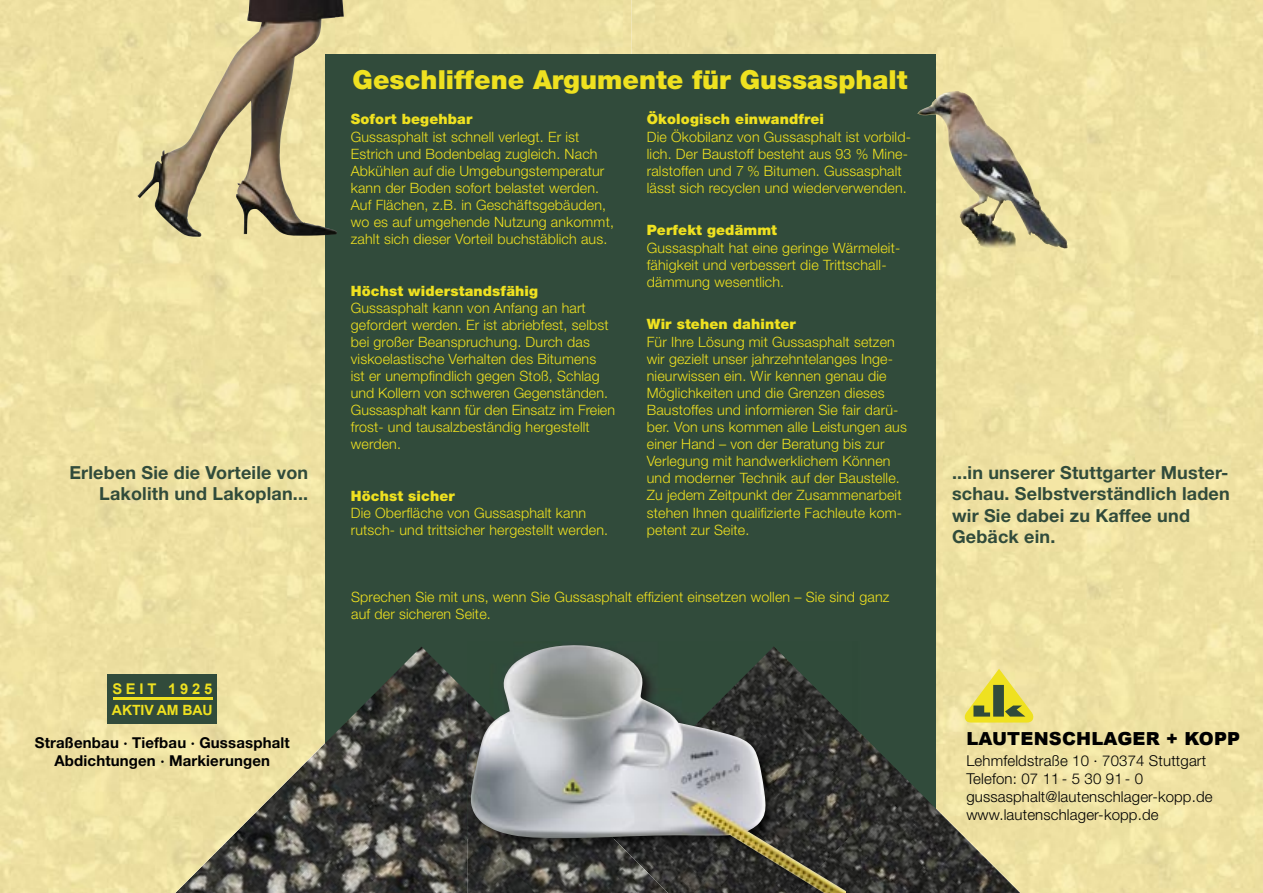
<style>
.page{position:relative;width:1263px;height:893px;background:#fff}
.page>*{position:absolute;margin:0;border:0;box-sizing:border-box;transform-origin:0 0}
.t1{font:900 26.25px "Helvetica Neue";color:#efe120}
.t2{font:700 18px/21.6px "Helvetica Neue";letter-spacing:.01em;color:#314b3b;text-align:right}
.t3{font:900 18px "Arial";letter-spacing:.01em;color:#000}
.t4{font:300 15px/18px "Helvetica Neue";letter-spacing:.01em;color:#000}
.t5{font:700 15px/18px "Helvetica Neue";letter-spacing:.01em;color:#000;text-align:center}
.t6{font:700 14.7px "Arial";letter-spacing:.255em;color:#efe120}
.t7{font:300 14.25px/17.1px "Helvetica Neue";letter-spacing:.01em;color:#efe120}
.t8{font:900 14.25px "Helvetica Neue";letter-spacing:.01em;color:#efe120}
.t9{font:700 14.1px "Arial";letter-spacing:-.01em;color:#efe120}
</style>
<div class="page">
<img style="left:0;top:0;width:1263px;height:893px">
<div style="left:325px;top:54px;width:611px;height:785px;background:#314b3b"></div>
<img style="left:861px;top:733px;width:159px;height:159px">
<img style="left:175px;top:646px;width:292px;height:246px">
<svg style="left:965px;top:669px;width:69px;height:53px;background:#cfc85d"></svg>
<hr style="left:70px;top:892px;width:1050px;height:1px;background:#fff">
<img style="left:846px;top:719px;width:15px;height:96px">
<img style="left:846px;top:815px;width:15px;height:77px">
<img style="left:467px;top:792px;width:4px;height:100px">
<img style="left:467px;top:892px;width:394px;height:1px">
<img style="left:471px;top:645px;width:375px;height:248px">
<img style="left:137px;top:0;width:200px;height:237px">
<img style="left:917px;top:106px;width:149px;height:143px">
<div style="left:107px;top:674px;width:110px;height:50px;background:#314b3b"></div>
<hr style="left:113px;top:697px;width:99px;height:3px;background:#efe120">
<h1 class="t1" style="left:353px;top:64px;width:556px">Geschliffene Argumente für Gussasphalt</h1>
<p class="t8" style="left:647px;top:111px;width:179px">Ökologisch einwandfrei</p>
<p class="t7" style="left:647px;top:128px;width:266px">Die Ökobilanz von Gussasphalt ist vorbild&shy;lich. Der Baustoff besteht aus 93 % Mine&shy;ralstoffen und 7 % Bitumen. Gussasphalt lässt sich recyclen und wiederverwenden.</p>
<p class="t8" style="left:647px;top:222px;width:132px">Perfekt gedämmt</p>
<p class="t7" style="left:647px;top:239px;width:255px">Gussasphalt hat eine geringe Wärmeleit&shy;fähigkeit und verbessert die Trittschall&shy;dämmung wesentlich.</p>
<p class="t8" style="left:647px;top:316px;width:151px">Wir stehen dahinter</p>
<p class="t7" style="left:647px;top:333px;width:262px">Für Ihre Lösung mit Gussasphalt setzen wir gezielt unser jahrzehntelanges Inge&shy;nieurwissen ein. Wir kennen genau die Möglichkeiten und die Grenzen dieses Baustoffes und informieren Sie fair darü&shy;ber. Von uns kommen alle Leistungen aus einer Hand – von der Beratung bis zur Verlegung mit handwerklichem Können und moderner Technik auf der Baustelle.<br>Zu jedem Zeitpunkt der Zusammenarbeit stehen Ihnen qualifizierte Fachleute kom&shy;petent zur Seite.</p>
<p class="t8" style="left:351px;top:111px;width:123px">Sofort begehbar</p>
<p class="t7" style="left:351px;top:128px;width:265px">Gussasphalt ist schnell verlegt. Er ist Estrich und Bodenbelag zugleich. Nach Abkühlen auf die Umgebungstemperatur kann der Boden sofort belastet werden.<br>Auf Flächen, z.B. in Geschäftsgebäuden, wo es auf umgehende Nutzung ankommt, zahlt sich dieser Vorteil buchstäblich aus.</p>
<p class="t8" style="left:351px;top:282px;width:189px">Höchst widerstandsfähig</p>
<p class="t7" style="left:351px;top:299px;width:266px">Gussasphalt kann von Anfang an hart gefordert werden. Er ist abriebfest, selbst bei großer Beanspruchung. Durch das viskoelastische Verhalten des Bitumens<br>ist er unempfindlich gegen Stoß, Schlag und Kollern von schweren Gegenständen.<br>Gussasphalt kann für den Einsatz im Freien frost- und tausalzbeständig hergestellt werden.</p>
<p class="t2" style="left:69px;top:461px;width:240px">Erleben Sie die Vorteile von<br>Lakolith und Lakoplan...</p>
<p class="t2" style="left:952px;top:461px;width:279px;text-align:left">...in unserer Stuttgarter Muster&shy;schau. Selbstverständlich laden wir Sie dabei zu Kaffee und<br>Gebäck ein.</p>
<p class="t8" style="left:351px;top:487px;width:106px">Höchst sicher</p>
<p class="t7" style="left:351px;top:504px;width:259px">Die Oberfläche von Gussasphalt kann rutsch- und trittsicher hergestellt werden.</p>
<p class="t6" style="left:112px;top:680px;width:101px">SEIT 1925</p>
<p class="t9" style="left:112px;top:702px;width:102px">AKTIV AM BAU</p>
<p class="t5" style="left:35px;top:733px;width:256px">Straßenbau · Tiefbau · Gussasphalt<br>Abdichtungen · Markierungen</p>
<p class="t7" style="left:351px;top:588px;width:540px">Sprechen Sie mit uns, wenn Sie Gussasphalt effizient einsetzen wollen – Sie sind ganz auf der sicheren Seite.</p>
<p class="t3" style="left:966px;top:728px;width:275px">LAUTENSCHLAGER + KOPP</p>
<p class="t4" style="left:966px;top:751px;width:248px">Lehmfeldstraße 10 · 70374 Stuttgart<br>Telefon: 07 11 - 5 30 91 - 0 gussasphalt@lautenschlager-kopp.de www.lautenschlager-kopp.de</p>
</div>
